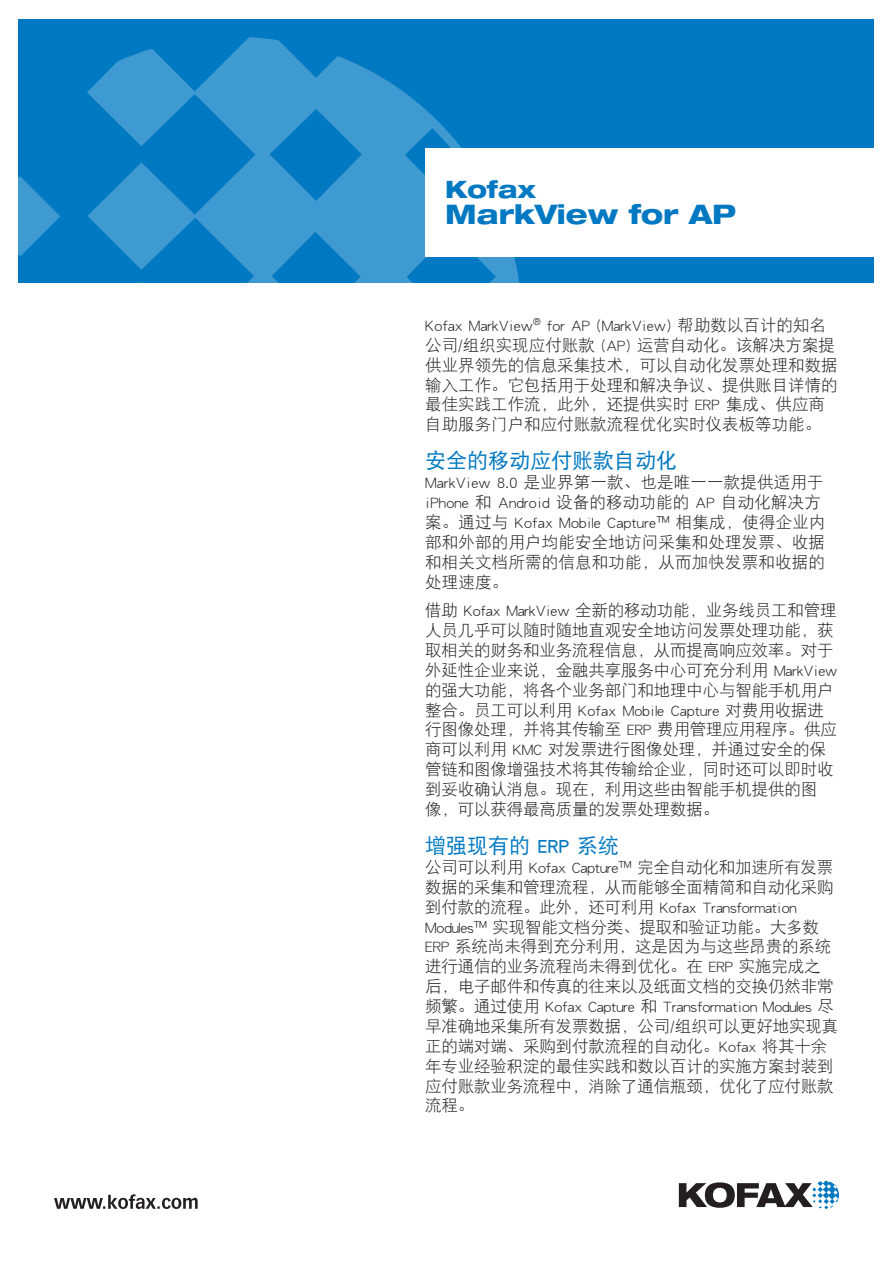
<style>
.page{position:relative;width:893px;height:1263px;background:#fff}
.page>*{position:absolute;margin:0;border:0;box-sizing:border-box;transform-origin:0 0}
.Title__reduce_fontsi{font:800 expanded 27px "Helvetica Neue";color:#0079c2}
.Title__reduce_fontsi-2{font:800 expanded 24px "Helvetica Neue LT Std";color:#0079c2}
.Headline_US{font:21px "DFP Hei W5";color:#0079c2}
.Body_US{font:16.5px/20px "DFP Hei W3";letter-spacing:-.01em;color:#231f20}
.Body_US-2{font:16.5px/20px "DFP Hei W3";letter-spacing:.01em;color:#231f20}
</style>
<div class="page">
<svg style="left:679px;top:1181px;width:160px;height:28px"></svg>
<div style="left:19px;top:19px;width:855px;height:263px;background:#0079c2"></div>
<svg style="left:54px;top:1194px;width:144px;height:15px"></svg>
<svg style="left:18px;top:176px;width:42px;height:80px"></svg>
<svg style="left:87px;top:37px;width:435px;height:245px;fill:#3f9ad1"></svg>
<div style="left:425px;top:149px;width:459px;height:108px;background:#fff"></div>
<p class="Title__reduce_fontsi-2" style="left:445px;top:174px;width:93px">Kofax</p>
<p class="Title__reduce_fontsi" style="left:445px;top:197px;width:292px">MarkView for AP</p>
<p class="Body_US" style="left:425px;top:315px;width:414px">Kofax MarkView<sup>®</sup> for AP (MarkView) 帮助数以百计的知名公司/组织实现应付账款 (AP) 运营自动化。该解决方案提供业界领先的信息采集技术，可以自动化发票处理和数据输入工作。它包括用于处理和解决争议、提供账目详情的最佳实践工作流，此外，还提供实时 ERP 集成、供应商自助服务门户和应付账款流程优化实时仪表板等功能。</p>
<p class="Headline_US" style="left:425px;top:449px;width:253px">安全的移动应付账款自动化</p>
<p class="Body_US-2" style="left:425px;top:472px;width:402px">MarkView 8.0 是业界第一款、也是唯一一款提供适用于iPhone 和 Android 设备的移动功能的 AP 自动化解决方案。通过与 Kofax Mobile Capture™ 相集成，使得企业内部和外部的用户均能安全地访问采集和处理发票、收据和相关文档所需的信息和功能，从而加快发票和收据的处理速度。</p>
<p class="Body_US" style="left:425px;top:600px;width:414px">借助 Kofax MarkView 全新的移动功能，业务线员工和管理人员几乎可以随时随地直观安全地访问发票处理功能，获取相关的财务和业务流程信息，从而提高响应效率。对于外延性企业来说，金融共享服务中心可充分利用 MarkView的强大功能，将各个业务部门和地理中心与智能手机用户整合。员工可以利用 Kofax Mobile Capture 对费用收据进行图像处理，并将其传输至 ERP 费用管理应用程序。供应商可以利用 KMC 对发票进行图像处理，并通过安全的保管链和图像增强技术将其传输给企业，同时还可以即时收到妥收确认消息。现在，利用这些由智能手机提供的图像，可以获得最高质量的发票处理数据。</p>
<p class="Headline_US" style="left:425px;top:834px;width:196px">增强现有的 ERP 系统</p>
<p class="Body_US" style="left:425px;top:857px;width:414px">公司可以利用 Kofax Capture™ 完全自动化和加速所有发票数据的采集和管理流程，从而能够全面精简和自动化采购到付款的流程。此外，还可利用 Kofax Transformation<br>Modules™ 实现智能文档分类、提取和验证功能。大多数<br>ERP 系统尚未得到充分利用，这是因为与这些昂贵的系统进行通信的业务流程尚未得到优化。在 ERP 实施完成之后，电子邮件和传真的往来以及纸面文档的交换仍然非常频繁。通过使用 Kofax Capture 和 Transformation Modules 尽早准确地采集所有发票数据，公司/组织可以更好地实现真正的端对端、采购到付款流程的自动化。Kofax 将其十余年专业经验积淀的最佳实践和数以百计的实施方案封装到应付账款业务流程中，消除了通信瓶颈，优化了应付账款流程。</p>
</div>
